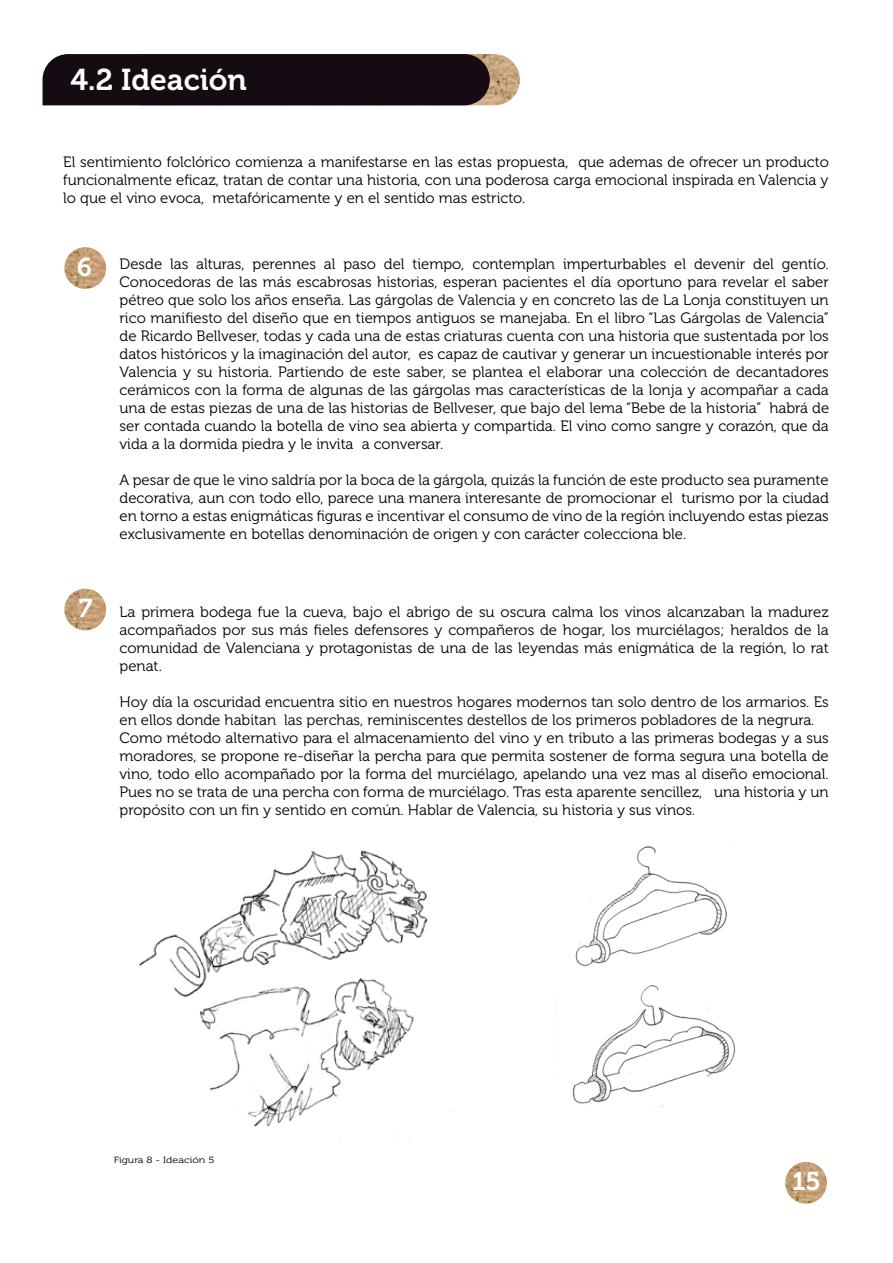
<style>
.page{position:relative;width:893px;height:1263px;background:#fff}
.page>*{position:absolute;margin:0;border:0;box-sizing:border-box;transform-origin:0 0}
.t1{font:30px "Museo 700";color:#fff}
.t2{font:25.5px "Museo 700";color:#fff}
.t3{font:15px/18px "Museo 300";color:#000;text-align:justify}
.t4{font:9px "Museo 300";color:#000;scale:1.19 1}
</style>
<div class="page">
<img style="left:572px;top:985px;width:164px;height:122px">
<img style="left:575px;top:846px;width:152px;height:121px">
<img style="left:139px;top:850px;width:289px;height:289px">
<img style="left:64px;top:589px;width:42px;height:41px;border-radius:21px">
<img style="left:64px;top:247px;width:42px;height:42px;border-radius:21px">
<img style="left:490px;top:54px;width:30px;height:51px">
<div style="left:43px;top:54px;width:447px;height:51px;background:#150c13"></div>
<img style="left:785px;top:1162px;width:42px;height:42px;border-radius:21px">
<h1 class="t1" style="left:71px;top:63px;width:178px">4.2 Ideación</h1>
<p class="t3" style="left:63px;top:154px;width:767px">El sentimiento folclórico comienza a manifestarse en las estas propuesta, que ademas de ofrecer un producto funcionalmente eficaz, tratan de contar una historia, con una poderosa carga emocional inspirada en Valencia y lo que el vino evoca, metafóricamente y en el sentido mas estricto.</p>
<h2 class="t2" style="left:77px;top:253px;width:16px">6</h2>
<h2 class="t2" style="left:79px;top:594px;width:15px">7</h2>
<p class="t3" style="left:120px;top:255px;width:711px">Desde las alturas, perennes al paso del tiempo, contemplan imperturbables el devenir del gentío.<br>Conocedoras de las más escabrosas historias, esperan pacientes el día oportuno para revelar el saber pétreo que solo los años enseña. Las gárgolas de Valencia y en concreto las de La Lonja constituyen un rico manifiesto del diseño que en tiempos antiguos se manejaba. En el libro “Las Gárgolas de Valencia” de Ricardo Bellveser, todas y cada una de estas criaturas cuenta con una historia que sustentada por los datos históricos y la imaginación del autor, es capaz de cautivar y generar un incuestionable interés por Valencia y su historia. Partiendo de este saber, se plantea el elaborar una colección de decantadores cerámicos con la forma de algunas de las gárgolas mas características de la lonja y acompañar a cada una de estas piezas de una de las historias de Bellveser, que bajo del lema “Bebe de la historia” habrá de ser contada cuando la botella de vino sea abierta y compartida. El vino como sangre y corazón, que da vida a la dormida piedra y le invita a conversar.</p>
<p class="t3" style="left:120px;top:471px;width:711px">A pesar de que le vino saldría por la boca de la gárgola, quizás la función de este producto sea puramente decorativa, aun con todo ello, parece una manera interesante de promocionar el turismo por la ciudad en torno a estas enigmáticas figuras e incentivar el consumo de vino de la región incluyendo estas piezas exclusivamente en botellas denominación de origen y con carácter colecciona ble.</p>
<p class="t3" style="left:120px;top:603px;width:711px">La primera bodega fue la cueva, bajo el abrigo de su oscura calma los vinos alcanzaban la madurez acompañados por sus más fieles defensores y compañeros de hogar, los murciélagos; heraldos de la comunidad de Valenciana y protagonistas de una de las leyendas más enigmática de la región, lo rat penat.</p>
<p class="t3" style="left:120px;top:693px;width:711px;text-align:left">Hoy día la oscuridad encuentra sitio en nuestros hogares modernos tan solo dentro de los armarios. Es en ellos donde habitan las perchas, reminiscentes destellos de los primeros pobladores de la negrura.<br>Como método alternativo para el almacenamiento del vino y en tributo a las primeras bodegas y a sus moradores, se propone re-diseñar la percha para que permita sostener de forma segura una botella de vino, todo ello acompañado por la forma del murciélago, apelando una vez mas al diseño emocional.<br>Pues no se trata de una percha con forma de murciélago. Tras esta aparente sencillez, una historia y un propósito con un fin y sentido en común. Hablar de Valencia, su historia y sus vinos.</p>
<p class="t4" style="left:114px;top:1155px;width:86px">Figura 8 - Ideación 5</p>
<h2 class="t2" style="left:792px;top:1167px;width:30px">15</h2>
</div>
